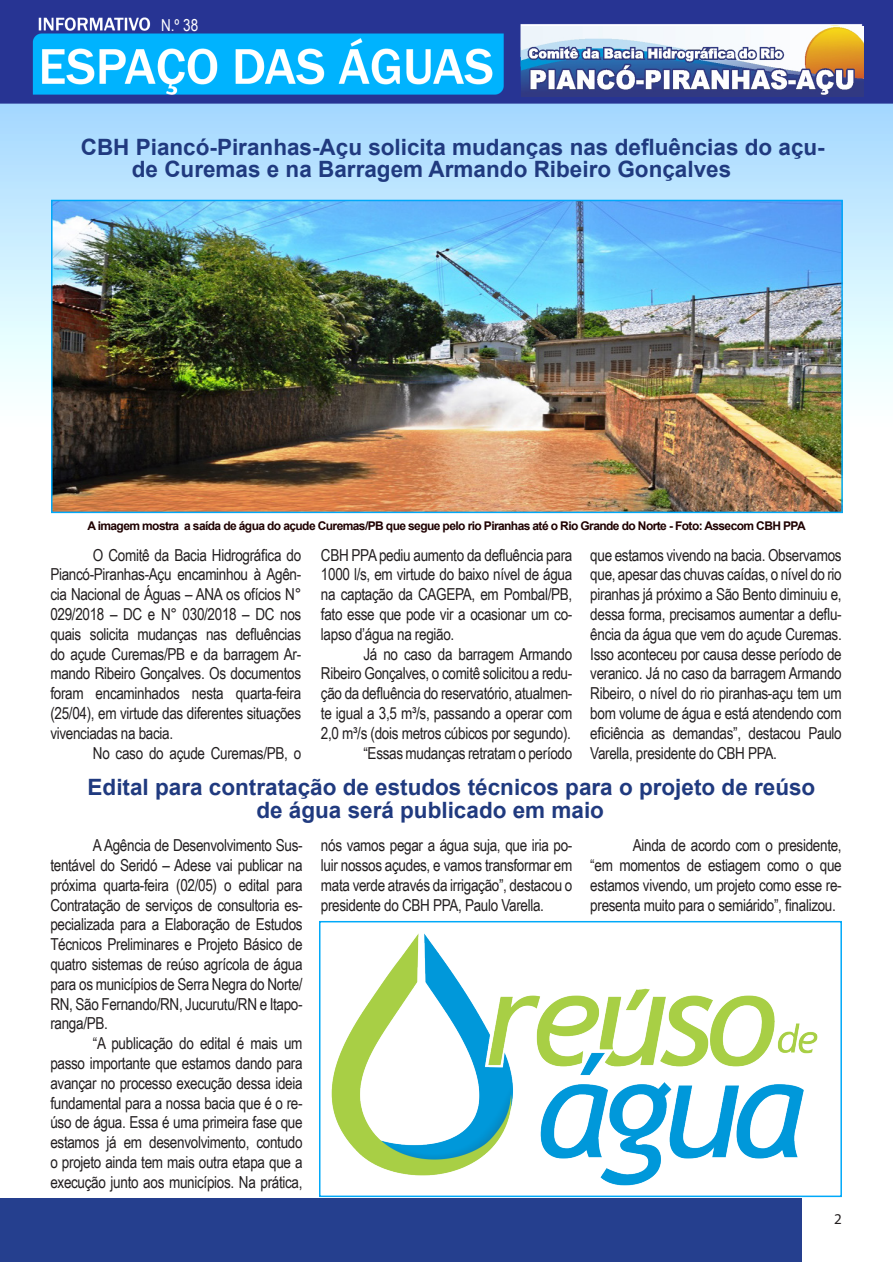
<style>
.page{position:relative;width:893px;height:1263px;background:#fff}
.page>*{position:absolute;margin:0;border:0;box-sizing:border-box;transform-origin:0 0}
.Corpo_do_Texto{font:700 22.5px/22.5px "Arial";color:#203a7f}
.Corpo_do_Texto-2{font:16.5px/19.8px "Arial Narrow";letter-spacing:-.02em;color:#231f20;text-align:justify}
.t1{font:16.5px "Arial Narrow";color:#fff}
.t2{font:15px "Myriad Pro";color:#231f20}
.t3{font:700 12px "Arial";letter-spacing:-.05em;color:#1f0000}
</style>
<div class="page">
<hr style="left:892px;top:1199px;width:1px;height:64px;background:#253f8e">
<img style="left:0;top:0;width:893px;height:514px">
<img style="left:522px;top:27px;width:341px;height:70px">
<div style="left:0;top:1198px;width:801px;height:64px;background:#253f8e"></div>
<img style="left:331px;top:933px;width:487px;height:253px">
<div style="left:319px;top:921px;width:523px;height:276px;border:2px solid #00a9f9"></div>
<img style="left:54px;top:203px;width:786px;height:307px">
<div style="left:51px;top:200px;width:792px;height:313px;border:2px solid #00a9f9"></div>
<p class="t1" style="left:161px;top:13px;width:39px">N.º 38</p>
<p class="Corpo_do_Texto" style="left:132px;top:136px;width:694px;text-indent:-51px">CBH Piancó-Piranhas-Açu solicita mudanças nas defluências do açu&shy;de Curemas e na Barragem Armando Ribeiro Gonçalves</p>
<p class="t3" style="left:87px;top:518px;width:720px">A imagem mostra a saída de água do açude Curemas/PB que segue pelo rio Piranhas até o Rio Grande do Norte - Foto: Assecom CBH PPA</p>
<p class="Corpo_do_Texto-2" style="left:50px;top:544px;width:252px;text-indent:43px">O Comitê da Bacia Hidrográfica do Piancó-Piranhas-Açu encaminhou à Agên&shy;cia Nacional de Águas – ANA os ofícios N° 029/2018 – DC e N° 030/2018 – DC nos quais solicita mudanças nas defluências do açude Curemas/PB e da barragem Ar&shy;mando Ribeiro Gonçalves. Os documentos foram encaminhados nesta quarta-feira (25/04), em virtude das diferentes situações vivenciadas na bacia.</p>
<p class="Corpo_do_Texto-2" style="left:93px;top:742px;width:210px">No caso do açude Curemas/PB, o</p>
<p class="Corpo_do_Texto-2" style="left:321px;top:544px;width:253px">CBH PPA pediu aumento da defluência para 1000 l/s, em virtude do baixo nível de água na captação da CAGEPA, em Pombal/PB, fato esse que pode vir a ocasionar um co&shy;lapso d’água na região.</p>
<p class="Corpo_do_Texto-2" style="left:321px;top:643px;width:253px;text-indent:43px">Já no caso da barragem Armando Ribeiro Gonçalves, o comitê solicitou a redu&shy;ção da defluência do reservatório, atualmen&shy;te igual a 3,5 m³/s, passando a operar com 2,0 m³/s (dois metros cúbicos por segundo).</p>
<p class="Corpo_do_Texto-2" style="left:363px;top:742px;width:210px">“Essas mudanças retratam o período</p>
<p class="Corpo_do_Texto-2" style="left:590px;top:544px;width:253px">que estamos vivendo na bacia. Observamos que, apesar das chuvas caídas, o nível do rio piranhas já próximo a São Bento diminuiu e, dessa forma, precisamos aumentar a deflu&shy;ência da água que vem do açude Curemas.<br>Isso aconteceu por causa desse período de veranico. Já no caso da barragem Armando Ribeiro, o nível do rio piranhas-açu tem um bom volume de água e está atendendo com eficiência as demandas”, destacou Paulo Varella, presidente do CBH PPA.</p>
<p class="Corpo_do_Texto" style="left:256px;top:777px;width:560px;text-indent:-169px">Edital para contratação de estudos técnicos para o projeto de reúso de água será publicado em maio</p>
<p class="Corpo_do_Texto-2" style="left:50px;top:835px;width:254px;text-indent:43px">A Agência de Desenvolvimento Sus&shy;tentável do Seridó – Adese vai publicar na próxima quarta-feira (02/05) o edital para Contratação de serviços de consultoria es&shy;pecializada para a Elaboração de Estudos Técnicos Preliminares e Projeto Básico de quatro sistemas de reúso agrícola de água para os municípios de Serra Negra do Norte/ RN, São Fernando/RN, Jucurutu/RN e Itapo&shy;ranga/PB.</p>
<p class="Corpo_do_Texto-2" style="left:50px;top:1033px;width:254px;text-indent:43px">“A publicação do edital é mais um passo importante que estamos dando para avançar no processo execução dessa ideia fundamental para a nossa bacia que é o re&shy;úso de água. Essa é uma primeira fase que estamos já em desenvolvimento, contudo o projeto ainda tem mais outra etapa que a execução junto aos municípios. Na prática,</p>
<p class="Corpo_do_Texto-2" style="left:321px;top:835px;width:253px">nós vamos pegar a água suja, que iria po&shy;luir nossos açudes, e vamos transformar em mata verde através da irrigação”, destacou o presidente do CBH PPA, Paulo Varella.</p>
<p class="Corpo_do_Texto-2" style="left:590px;top:835px;width:253px;text-indent:43px">Ainda de acordo com o presidente, “em momentos de estiagem como o que estamos vivendo, um projeto como esse re&shy;presenta muito para o semiárido”, finalizou.</p>
<p class="t2" style="left:834px;top:1209px;width:9px">2</p>
</div>
